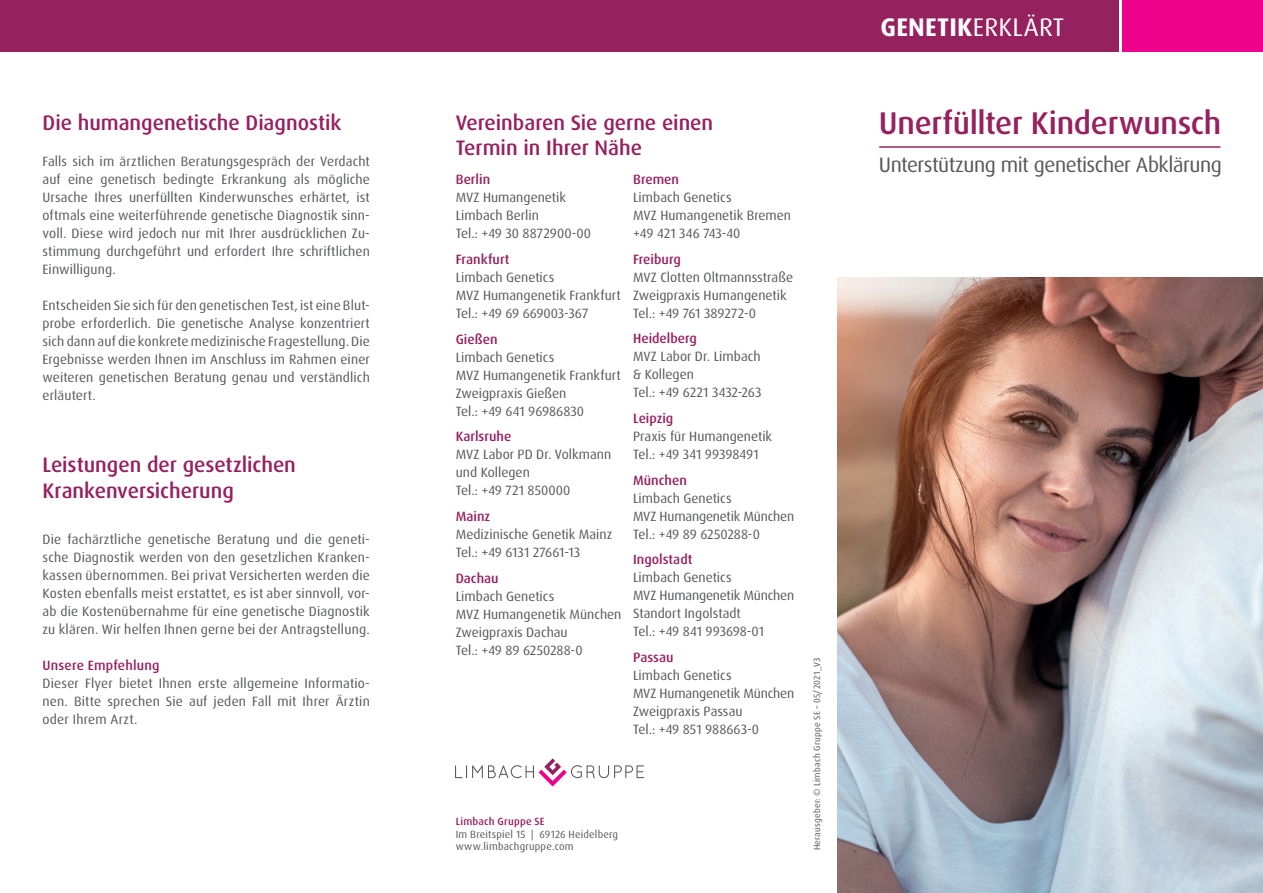
<style>
.page{position:relative;width:1263px;height:893px;background:#fff}
.page>*{position:absolute;margin:0;border:0;box-sizing:border-box;transform-origin:0 0}
.t1{font:500 31.5px "Dax Pro";letter-spacing:-.01em;color:#96215f}
.t2{font:700 25.5px "Dax Pro";letter-spacing:.01em;color:#fff}
.t3{font:500 21px/25.5px "Dax Pro";letter-spacing:-.005em;color:#96215f}
.t4{font:21px "Dax Pro";letter-spacing:-.025em;color:#57585a}
.t5{font:13.5px/18px "Dax Pro";color:#57585a}
.t6{font:500 13.5px "Dax Pro";color:#96215f}
.t7{font:10.5px/12.6px "Dax Pro";letter-spacing:.02em;color:#57585a}
.t8{font:500 10.5px "Dax Pro";letter-spacing:.02em;color:#96215f}
.t9{font:9px "Dax Pro";letter-spacing:.025em;color:#57585a}
.s1{font-weight:400}
</style>
<div class="page">
<div style="left:0;top:0;width:1118px;height:51px;background:#96215f"></div>
<div style="left:1123px;top:0;width:140px;height:51px;background:#ed028c"></div>
<hr style="left:879px;top:146px;width:341px;height:2px;background:#96215f">
<img style="left:838px;top:277px;width:425px;height:616px">
<svg style="left:455px;top:758px;width:189px;height:28px"></svg>
<h3 class="t3" style="left:43px;top:110px;width:300px">Die humangenetische Diagnostik</h3>
<p class="t5" style="left:43px;top:153px;width:329px;text-align:justify">Falls sich im ärztlichen Beratungsgespräch der Verdacht auf eine genetisch bedingte Erkrankung als mögliche Ursache Ihres unerfüllten Kinderwunsches erhärtet, ist oftmals eine weiterführende genetische Diagnostik sinn&shy;voll. Diese wird jedoch nur mit Ihrer ausdrücklichen Zu&shy;stimmung durchgeführt und erfordert Ihre schriftlichen Einwilligung.</p>
<p class="t5" style="left:43px;top:297px;width:329px;text-align:justify">Entscheiden Sie sich für den genetischen Test, ist eine Blut&shy;probe erforderlich. Die genetische Analyse konzentriert sich dann auf die konkrete medizinische Fragestellung. Die Ergebnisse werden Ihnen im Anschluss im Rahmen einer weiteren genetischen Beratung genau und verständlich erläutert.</p>
<h3 class="t3" style="left:43px;top:452px;width:255px">Leistungen der gesetzlichen<br>Krankenversicherung</h3>
<p class="t5" style="left:43px;top:531px;width:329px;text-align:justify">Die fachärztliche genetische Beratung und die geneti&shy;sche Diagnostik werden von den gesetzlichen Kranken&shy;kassen übernommen. Bei privat Versicherten werden die Kosten ebenfalls meist erstattet, es ist aber sinnvoll, vor&shy;ab die Kostenübernahme für eine genetische Diagnostik zu klären. Wir helfen Ihnen gerne bei der Antragstellung.</p>
<p class="t6" style="left:43px;top:657px;width:119px">Unsere Empfehlung</p>
<p class="t5" style="left:43px;top:675px;width:329px;text-align:justify">Dieser Flyer bietet Ihnen erste allgemeine Informatio&shy;nen. Bitte sprechen Sie auf jeden Fall mit Ihrer Ärztin oder Ihrem Arzt.</p>
<h3 class="t3" style="left:456px;top:110px;width:259px">Vereinbaren Sie gerne einen<br>Termin in Ihrer Nähe</h3>
<p class="t6" style="left:456px;top:171px;width:36px">Berlin</p>
<p class="t5" style="left:456px;top:189px;width:137px">MVZ Humangenetik<br>Limbach Berlin<br>Tel.: +49 30 8872900-00</p>
<p class="t6" style="left:456px;top:251px;width:55px">Frankfurt</p>
<p class="t5" style="left:456px;top:268px;width:167px">Limbach Genetics<br>MVZ Humangenetik Frankfurt<br>Tel.: +49 69 669003-367</p>
<p class="t6" style="left:456px;top:330px;width:43px">Gießen</p>
<p class="t5" style="left:456px;top:348px;width:167px">Limbach Genetics<br>MVZ Humangenetik Frankfurt<br>Zweigpraxis Gießen<br>Tel.: +49 641 96986830</p>
<p class="t6" style="left:456px;top:428px;width:57px">Karlsruhe</p>
<p class="t5" style="left:456px;top:446px;width:157px">MVZ Labor PD Dr. Volkmann und Kollegen<br>Tel.: +49 721 850000</p>
<p class="t6" style="left:456px;top:507px;width:36px">Mainz</p>
<p class="t5" style="left:456px;top:525px;width:158px">Medizinische Genetik Mainz<br>Tel.: +49 6131 27661-13</p>
<p class="t6" style="left:456px;top:569px;width:44px">Dachau</p>
<p class="t5" style="left:456px;top:587px;width:167px">Limbach Genetics<br>MVZ Humangenetik München<br>Zweigpraxis Dachau<br>Tel.: +49 89 6250288-0</p>
<p class="t6" style="left:633px;top:171px;width:48px">Bremen</p>
<p class="t5" style="left:633px;top:189px;width:160px">Limbach Genetics<br>MVZ Humangenetik Bremen +49 421 346 743-40</p>
<p class="t6" style="left:633px;top:250px;width:49px">Freiburg</p>
<p class="t5" style="left:633px;top:268px;width:162px">MVZ Clotten Oltmannsstraße<br>Zweigpraxis Humangenetik<br>Tel.: +49 761 389272-0</p>
<p class="t6" style="left:633px;top:330px;width:65px">Heidelberg</p>
<p class="t5" style="left:633px;top:348px;width:130px">MVZ Labor Dr. Limbach &amp; Kollegen<br>Tel.: +49 6221 3432-263</p>
<p class="t6" style="left:633px;top:410px;width:42px">Leipzig</p>
<p class="t5" style="left:633px;top:427px;width:141px">Praxis für Humangenetik<br>Tel.: +49 341 99398491</p>
<p class="t6" style="left:633px;top:471px;width:55px">München</p>
<p class="t5" style="left:633px;top:489px;width:163px">Limbach Genetics<br>MVZ Humangenetik München<br>Tel.: +49 89 6250288-0</p>
<p class="t6" style="left:633px;top:551px;width:61px">Ingolstadt</p>
<p class="t5" style="left:633px;top:569px;width:163px">Limbach Genetics<br>MVZ Humangenetik München<br>Standort Ingolstadt<br>Tel.: +49 841 993698-01</p>
<p class="t6" style="left:633px;top:649px;width:42px">Passau</p>
<p class="t5" style="left:633px;top:666px;width:163px">Limbach Genetics<br>MVZ Humangenetik München<br>Zweigpraxis Passau<br>Tel.: +49 851 988663-0</p>
<p class="t8" style="left:456px;top:815px;width:90px">Limbach Gruppe SE</p>
<p class="t7" style="left:456px;top:828px;width:164px">Im Breitspiel 15 | 69126 Heidelberg www.limbachgruppe.com</p>
<p class="t9" style="left:811px;top:850px;width:195px;rotate:-90deg">Herausgeber: © Limbach Gruppe SE – 05/2021_V3</p>
<h2 class="t2" style="left:880px;top:10px;width:185px">GENETIK<span class="s1">ERKLÄRT</span></h2>
<h1 class="t1" style="left:879px;top:103px;width:344px">Unerfüllter Kinderwunsch</h1>
<h3 class="t4" style="left:879px;top:151px;width:345px">Unterstützung mit genetischer Abklärung</h3>
</div>
